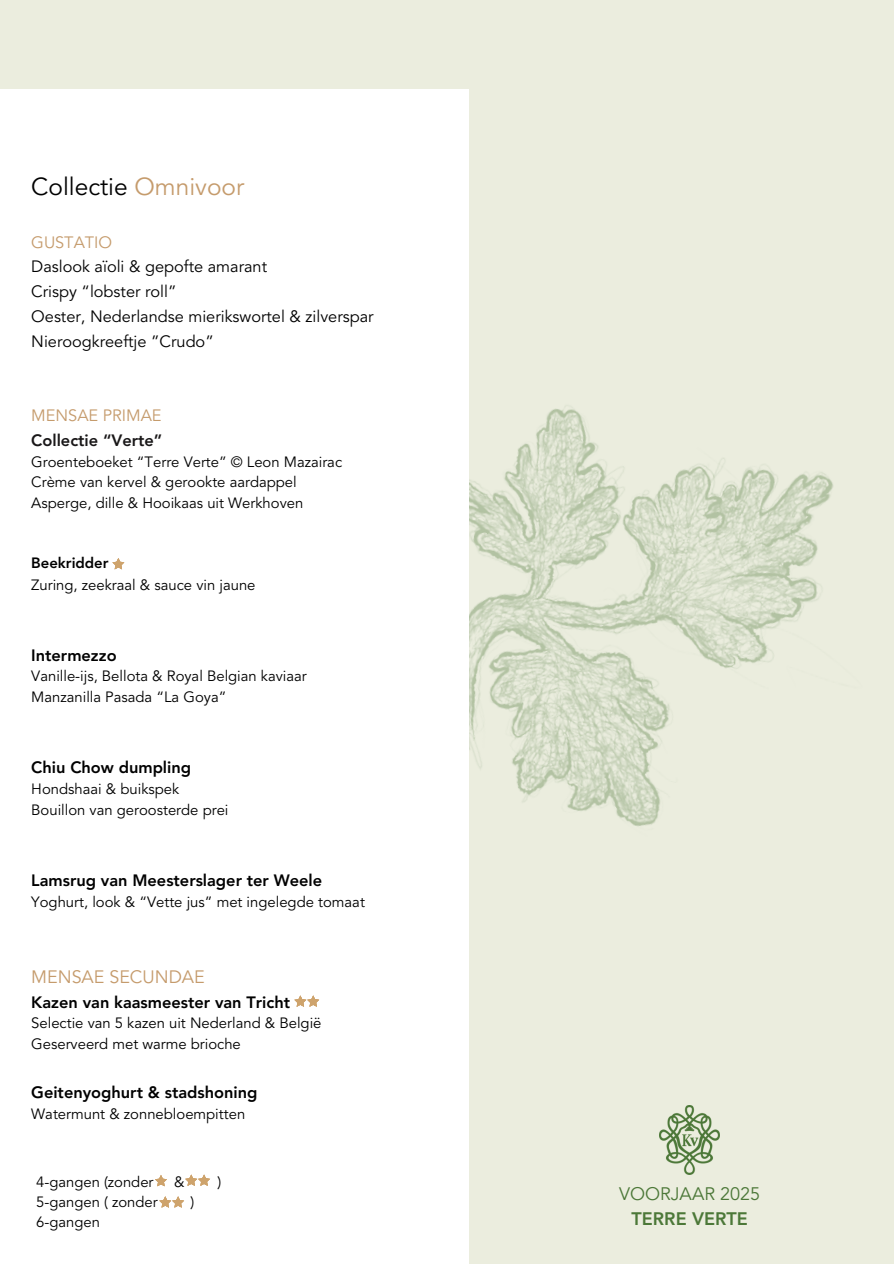
<style>
.page{position:relative;width:894px;height:1264px;background:#fff}
.page>*{position:absolute;margin:0;border:0;box-sizing:border-box;transform-origin:0 0}
.t1{font:24.45px "Avenir";color:#000}
.t2{font:18px/24.8px "Avenir";color:#4c7838;text-align:center}
.t3{font:17.85px "Avenir";color:#c59b6c}
.t4{font:16.35px/24.8px "Avenir";color:#000}
.t5{font:800 16.35px "Avenir";color:#000}
.t6{font:800 16.35px "Avenir";color:#191718}
.t7{font:16.35px "Avenir";color:#c59b6c}
.t8{font:14.85px "Avenir";color:#000}
.t9{font:800 14.85px "Avenir";color:#000}
.s1{color:#c59b6c}
.s2{font-weight:800}
</style>
<div class="page">
<div style="left:0;top:0;width:893px;height:1263px;background:#ebedde"></div>
<img style="left:468px;top:213px;width:365px;height:747px">
<div style="left:0;top:89px;width:468px;height:1174px;background:#fff"></div>
<svg style="left:294px;top:995px;width:25px;height:11px"></svg>
<svg style="left:112px;top:558px;width:12px;height:11px"></svg>
<svg style="left:155px;top:1175px;width:12px;height:11px"></svg>
<svg style="left:185px;top:1174px;width:25px;height:11px"></svg>
<svg style="left:159px;top:1196px;width:25px;height:11px"></svg>
<img style="left:659px;top:1105px;width:60px;height:69px">
<h1 class="t1" style="left:31px;top:168px;width:214px">Collectie <span class="s1">Omnivoor</span></h1>
<h3 class="t4" style="left:31px;top:230px;width:344px"><span class="s1">GUSTATIO<br></span>Daslook aïoli &amp; gepofte amarant<br>Crispy “lobster roll”<br>Oester, Nederlandse mierikswortel &amp; zilverspar<br>Nieroogkreeftje ”Crudo”</h3>
<p class="t7" style="left:31px;top:403px;width:132px">MENSAE PRIMAE</p>
<p class="t6" style="left:31px;top:428px;width:133px">Collectie “Verte”</p>
<p class="t8" style="left:31px;top:451px;width:312px">Groenteboeket “Terre Verte” © Leon Mazairac</p>
<p class="t8" style="left:31px;top:471px;width:267px">Crème van kervel &amp; gerookte aardappel</p>
<p class="t8" style="left:31px;top:491px;width:273px">Asperge, dille &amp; Hooikaas uit Werkhoven</p>
<p class="t9" style="left:31px;top:552px;width:79px">Beekridder</p>
<p class="t8" style="left:31px;top:573px;width:226px">Zuring, zeekraal &amp; sauce vin jaune</p>
<p class="t5" style="left:31px;top:643px;width:87px">Intermezzo</p>
<p class="t8" style="left:31px;top:665px;width:277px">Vanille-ijs, Bellota &amp; Royal Belgian kaviaar</p>
<p class="t8" style="left:31px;top:686px;width:196px">Manzanilla Pasada “La Goya”</p>
<p class="t5" style="left:31px;top:755px;width:161px">Chiu Chow dumpling</p>
<p class="t8" style="left:31px;top:777px;width:149px">Hondshaai &amp; buikspek</p>
<p class="t8" style="left:31px;top:799px;width:199px">Bouillon van geroosterde prei</p>
<p class="t5" style="left:31px;top:868px;width:292px">Lamsrug van Meesterslager ter Weele</p>
<p class="t8" style="left:31px;top:891px;width:335px">Yoghurt, look &amp; “Vette jus” met ingelegde tomaat</p>
<p class="t3" style="left:31px;top:963px;width:175px">MENSAE SECUNDAE</p>
<p class="t5" style="left:31px;top:989px;width:260px">Kazen van kaasmeester van Tricht</p>
<p class="t8" style="left:31px;top:1011px;width:292px">Selectie van 5 kazen uit Nederland &amp; België</p>
<p class="t8" style="left:31px;top:1033px;width:211px">Geserveerd met warme brioche</p>
<p class="t5" style="left:31px;top:1079px;width:227px">Geitenyoghurt &amp; stadshoning</p>
<p class="t8" style="left:31px;top:1102px;width:215px">Watermunt &amp; zonnebloempitten</p>
<p class="t8" style="left:36px;top:1170px;width:119px">4-gangen (zonder</p>
<p class="t8" style="left:174px;top:1170px;width:12px">&amp;</p>
<p class="t8" style="left:217px;top:1170px;width:5px">)</p>
<p class="t8" style="left:36px;top:1190px;width:123px">5-gangen ( zonder</p>
<p class="t8" style="left:190px;top:1190px;width:5px">)</p>
<p class="t8" style="left:36px;top:1210px;width:65px">6-gangen</p>
<p class="t2" style="left:619px;top:1182px;width:142px">VOORJAAR 2025<br><span class="s2">TERRE VERTE</span></p>
</div>
